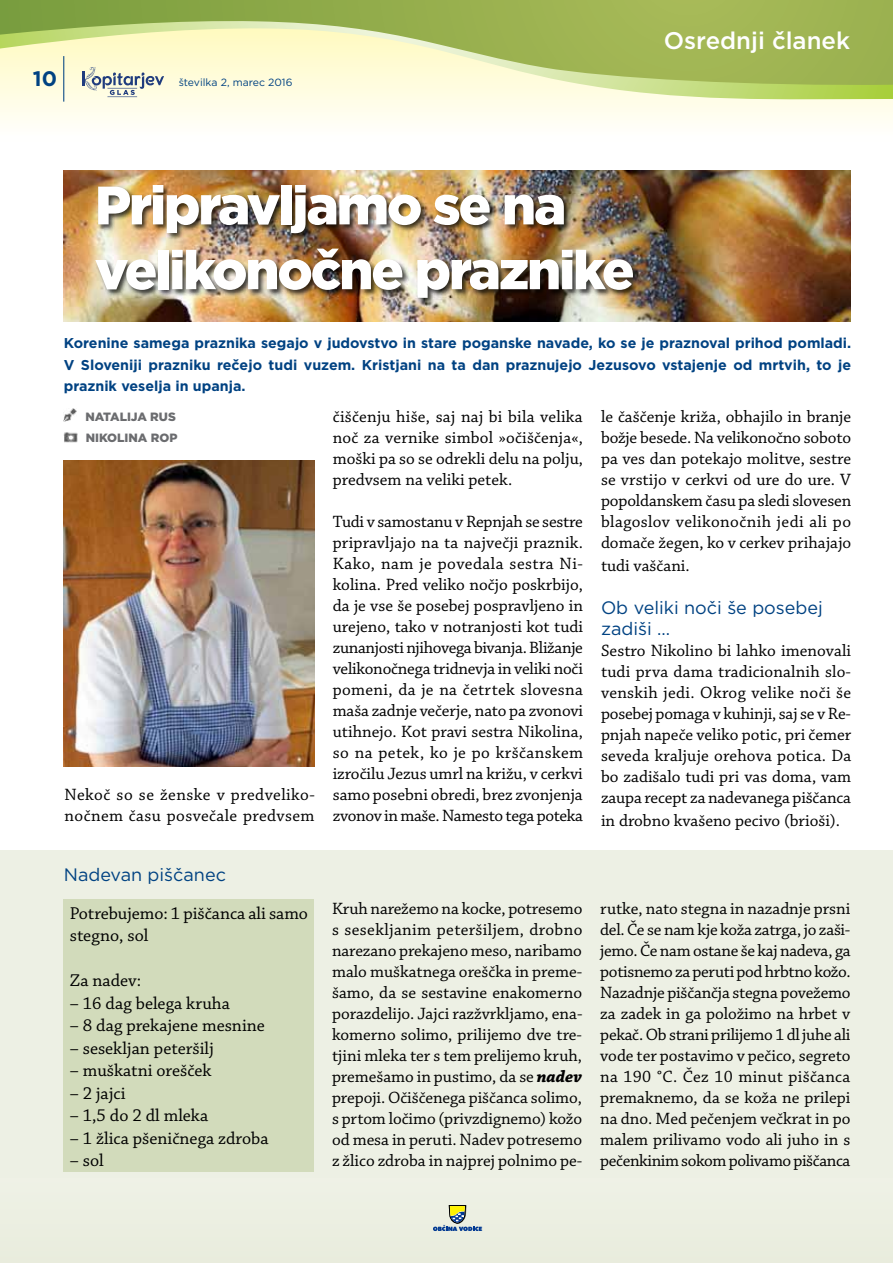
<style>
.page{position:relative;width:893px;height:1263px;background:#fff}
.page>*{position:absolute;margin:0;border:0;box-sizing:border-box;transform-origin:0 0}
.t1{font:900 54px/64.8px "Gotham OT";letter-spacing:-.04em;color:#fff}
.t2{font:500 24px "Gotham OT";color:#fff}
.t3{font:700 21px "Gotham OT";color:#004282}
.t4{font:18px/22.5px "Chaparral Pro";color:#000}
.t5{font:18px/21px "Gotham OT";color:#004282}
.t6{font:17.25px/21px "Chaparral Pro";color:#000;text-align:justify}
.t7{font:17.25px/21px "Chaparral Pro";letter-spacing:.025em;color:#000}
.t8{font:700 14.25px/21.8px "Gotham OT";color:#004282;text-align:justify}
.t9{font:900 12px/21px "Gotham OT";color:#6b6c6f}
.t10{font:10.5px "Gotham OT";color:#004282}
.s1{font-weight:700;font-style:italic}
</style>
<div class="page">
<div style="left:0;top:961px;width:893px;height:302px;background:#ecefe1"></div>
<div style="left:0;top:0;width:893px;height:141px;background:#fffef4"></div>
<svg style="left:0;top:86px;width:893px;height:17px"></svg>
<svg style="left:0;top:0;width:893px;height:86px;background:#bdcb7d"></svg>
<hr style="left:63px;top:56px;width:1px;height:46px;background:#004282">
<svg style="left:83px;top:67px;width:81px;height:31px;background:#cfd3c8"></svg>
<svg style="left:433px;top:1205px;width:49px;height:26px"></svg>
<div style="left:0;top:850px;width:893px;height:328px;background:#edf0e4"></div>
<img style="left:64px;top:170px;width:786px;height:151px">
<div style="left:94px;top:184px;width:547px;height:121px;background:#000;opacity:.75"></div>
<svg style="left:64px;top:408px;width:13px;height:13px"></svg>
<svg style="left:64px;top:432px;width:13px;height:10px"></svg>
<img style="left:64px;top:460px;width:251px;height:306px">
<div style="left:64px;top:899px;width:250px;height:273px;background:#d2dbbb"></div>
<p class="t3" style="left:33px;top:67px;width:26px">10</p>
<p class="t10" style="left:179px;top:76px;width:115px">številka 2, marec 2016</p>
<h2 class="t2" style="left:664px;top:27px;width:188px">Osrednji članek</h2>
<h1 class="t1" style="left:95px;top:171px;width:541px">Pripravljamo se na velikonočne praznike</h1>
<p class="t8" style="left:64px;top:331px;width:789px">Korenine samega praznika segajo v judovstvo in stare poganske navade, ko se je praznoval prihod pomladi.<br>V Sloveniji prazniku rečejo tudi vuzem. Kristjani na ta dan praznujejo Jezusovo vstajenje od mrtvih, to je praznik veselja in upanja.</p>
<p class="t9" style="left:85px;top:406px;width:94px">NATALIJA RUS<br>NIKOLINA ROP</p>
<p class="t7" style="left:65px;top:785px;width:252px">Nekoč so se ženske v predveliko&shy;nočnem času posvečale predvsem</p>
<p class="t5" style="left:64px;top:863px;width:164px">Nadevan piščanec</p>
<p class="t4" style="left:70px;top:902px;width:240px">Potrebujemo: 1 piščanca ali samo stegno, sol</p>
<p class="t4" style="left:70px;top:970px;width:73px">Za nadev:</p>
<p class="t4" style="left:70px;top:992px;width:162px">– 16 dag belega kruha</p>
<p class="t4" style="left:70px;top:1015px;width:197px">– 8 dag prekajene mesnine</p>
<p class="t4" style="left:70px;top:1037px;width:146px">– sesekljan peteršilj</p>
<p class="t4" style="left:70px;top:1060px;width:143px">– muškatni orešček</p>
<p class="t4" style="left:70px;top:1082px;width:57px">– 2 jajci</p>
<p class="t4" style="left:70px;top:1105px;width:140px">– 1,5 do 2 dl mleka</p>
<p class="t4" style="left:70px;top:1127px;width:200px">– 1 žlica pšeničnega zdroba</p>
<p class="t4" style="left:70px;top:1150px;width:35px">– sol</p>
<p class="t6" style="left:333px;top:407px;width:252px">čiščenju hiše, saj naj bi bila velika noč za vernike simbol »očiščenja«, moški pa so se odrekli delu na polju, predvsem na veliki petek.</p>
<p class="t6" style="left:333px;top:512px;width:252px">Tudi v samostanu v Repnjah se sestre pripravljajo na ta največji praznik.<br>Kako, nam je povedala sestra Ni&shy;kolina. Pred veliko nočjo poskrbijo, da je vse še posebej pospravljeno in urejeno, tako v notranjosti kot tudi zunanjosti njihovega bivanja. Bližanje velikonočnega tridnevja in veliki noči pomeni, da je na četrtek slovesna maša zadnje večerje, nato pa zvonovi utihnejo. Kot pravi sestra Nikolina, so na petek, ko je po krščanskem izročilu Jezus umrl na križu, v cerkvi samo posebni obredi, brez zvonjenja zvonov in maše. Namesto tega poteka</p>
<p class="t6" style="left:601px;top:407px;width:252px">le čaščenje križa, obhajilo in branje božje besede. Na velikonočno soboto pa ves dan potekajo molitve, sestre se vrstijo v cerkvi od ure do ure. V popoldanskem času pa sledi slovesen blagoslov velikonočnih jedi ali po domače žegen, ko v cerkev prihajajo tudi vaščani.</p>
<p class="t5" style="left:601px;top:597px;width:223px">Ob veliki noči še posebej zadiši …</p>
<p class="t6" style="left:601px;top:641px;width:252px">Sestro Nikolino bi lahko imenovali tudi prva dama tradicionalnih slo&shy;venskih jedi. Okrog velike noči še posebej pomaga v kuhinji, saj se v Re&shy;pnjah napeče veliko potic, pri čemer seveda kraljuje orehova potica. Da bo zadišalo tudi pri vas doma, vam zaupa recept za nadevanega piščanca in drobno kvašeno pecivo (brioši).</p>
<p class="t6" style="left:332px;top:899px;width:252px">Kruh narežemo na kocke, potresemo s sesekljanim peteršiljem, drobno narezano prekajeno meso, naribamo malo muškatnega oreščka in preme&shy;šamo, da se sestavine enakomerno porazdelijo. Jajci razžvrkljamo, ena&shy;komerno solimo, prilijemo dve tre&shy;tjini mleka ter s tem prelijemo kruh, premešamo in pustimo, da se <span class="s1">nadev </span>prepoji. Očiščenega piščanca solimo, s prtom ločimo (privzdignemo) kožo od mesa in peruti. Nadev potresemo z žlico zdroba in najprej polnimo pe-</p>
<p class="t6" style="left:600px;top:899px;width:252px">rutke, nato stegna in nazadnje prsni del. Če se nam kje koža zatrga, jo zaši&shy;jemo. Če nam ostane še kaj nadeva, ga potisnemo za peruti pod hrbtno kožo.<br>Nazadnje piščančja stegna povežemo za zadek in ga položimo na hrbet v pekač. Ob strani prilijemo 1 dl juhe ali vode ter postavimo v pečico, segreto na 190 °C. Čez 10 minut piščanca premaknemo, da se koža ne prilepi na dno. Med pečenjem večkrat in po malem prilivamo vodo ali juho in s pečenkinim sokom polivamo piščanca</p>
</div>
